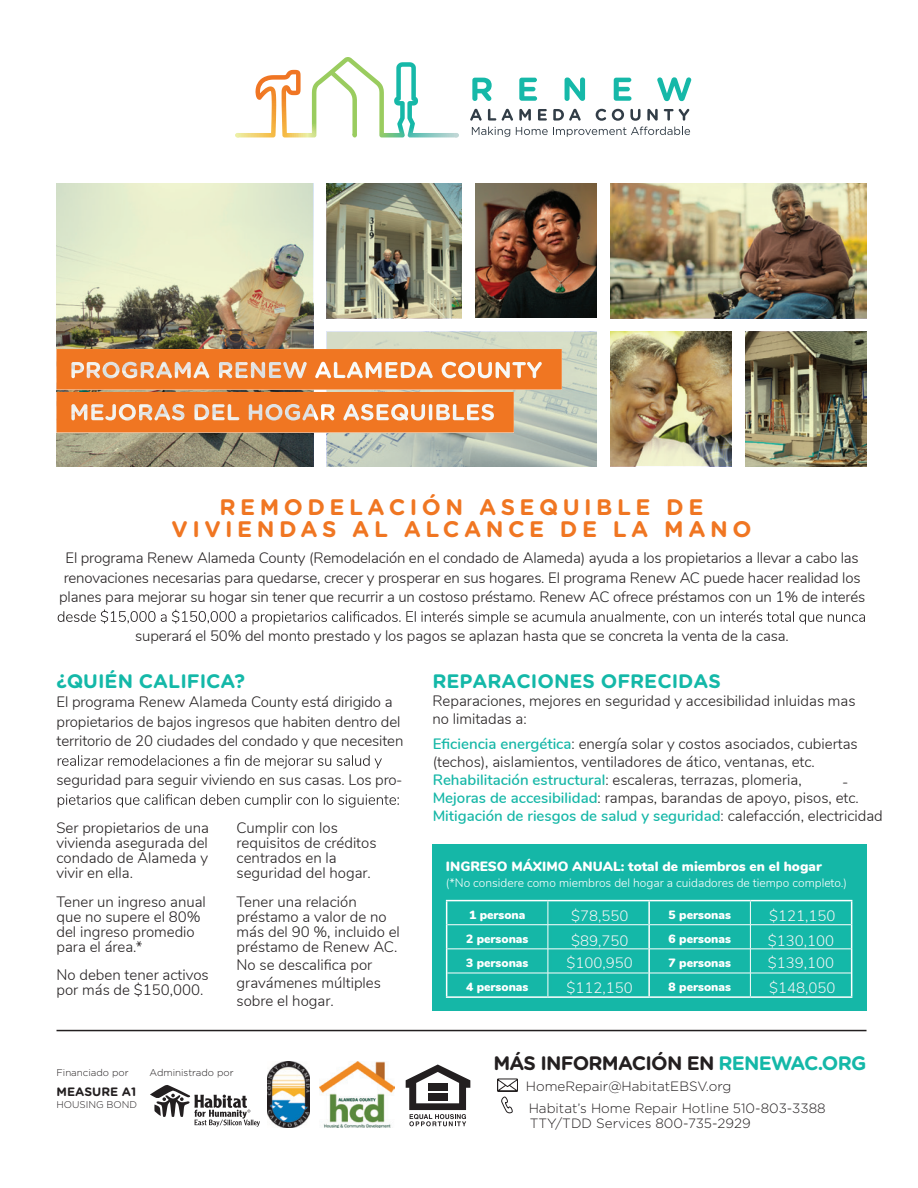
<style>
.page{position:relative;width:918px;height:1188px;background:#fff}
.page>*{position:absolute;margin:0;border:0;box-sizing:border-box;transform-origin:0 0}
.t1{font:700 22.5px/22.5px "Gotham Rounded";letter-spacing:.2em;color:#f07622;text-align:center}
.t2{font:700 19.5px "Gotham Rounded";color:#14b8a8}
.t3{font:700 19.5px "Gotham Rounded";letter-spacing:-.04em;color:#231f20}
.t4{font:300 15px/15px "Nunito";letter-spacing:-.005em;color:#231f20}
.t5{font:300 15px/24.3px "Nunito";color:#f5f5f6}
.t6{font:300 13.5px/21.8px "Gotham";color:#231f20}
.t7{font:900 13.5px "Nunito";color:#fff}
.t8{font:700 12.15px "Gotham Rounded";color:#231f20}
.t9{font:12px "Nunito";color:#fff}
.t10{font:900 12px "Nunito";color:#fff}
.t11{font:300 12px "Nunito";color:#fff}
.t12{font:300 9.75px "Gotham";color:#231f20}
.s1{font-weight:600;color:#15b7a7}
.s2{color:#14b8a8}
</style>
<div class="page">
<img style="left:57px;top:183px;width:256px;height:284px">
<img style="left:610px;top:332px;width:122px;height:134px">
<img style="left:475px;top:183px;width:122px;height:135px">
<img style="left:327px;top:183px;width:135px;height:135px">
<img style="left:745px;top:332px;width:122px;height:135px">
<svg style="left:327px;top:332px;width:270px;height:135px;background:#bfc9ba"></svg>
<img style="left:610px;top:183px;width:257px;height:135px">
<svg style="left:58px;top:609px;width:807px;height:16px"></svg>
<svg style="left:497px;top:1079px;width:21px;height:12px"></svg>
<svg style="left:501px;top:1097px;width:12px;height:16px"></svg>
<svg style="left:58px;top:755px;width:324px;height:14px"></svg>
<svg style="left:58px;top:794px;width:341px;height:14px"></svg>
<img style="left:267px;top:1061px;width:43px;height:66px">
<img style="left:319px;top:1061px;width:75px;height:66px">
<svg style="left:150px;top:1085px;width:110px;height:42px"></svg>
<svg style="left:406px;top:1065px;width:64px;height:61px"></svg>
<div style="left:428px;top:1083px;width:20px;height:7px;background:#231f20"></div>
<div style="left:428px;top:1093px;width:20px;height:7px;background:#231f20"></div>
<hr style="left:57px;top:1030px;width:810px;height:1px;background:#231f20">
<svg style="left:472px;top:78px;width:20px;height:23px"></svg>
<svg style="left:519px;top:78px;width:18px;height:23px"></svg>
<svg style="left:565px;top:77px;width:20px;height:24px"></svg>
<svg style="left:614px;top:78px;width:18px;height:23px"></svg>
<svg style="left:657px;top:77px;width:34px;height:24px"></svg>
<svg style="left:470px;top:109px;width:12px;height:12px"></svg>
<svg style="left:488px;top:109px;width:8px;height:12px"></svg>
<svg style="left:502px;top:109px;width:11px;height:12px"></svg>
<svg style="left:519px;top:109px;width:12px;height:12px"></svg>
<svg style="left:538px;top:109px;width:9px;height:12px"></svg>
<svg style="left:553px;top:109px;width:28px;height:12px"></svg>
<svg style="left:596px;top:109px;width:10px;height:12px"></svg>
<svg style="left:612px;top:109px;width:12px;height:12px"></svg>
<svg style="left:630px;top:109px;width:11px;height:12px"></svg>
<svg style="left:647px;top:109px;width:11px;height:12px"></svg>
<svg style="left:664px;top:109px;width:25px;height:12px"></svg>
<svg style="left:472px;top:127px;width:38px;height:10px"></svg>
<svg style="left:516px;top:127px;width:174px;height:10px"></svg>
<svg style="left:455px;top:133px;width:4px;height:4px"></svg>
<svg style="left:235px;top:57px;width:122px;height:80px"></svg>
<svg style="left:57px;top:349px;width:505px;height:83px;background:#eb8e4c"></svg>
<div style="left:432px;top:844px;width:435px;height:167px;background:#15b7a7"></div>
<hr style="left:446px;top:900px;width:102px;height:1px;background:#fff">
<hr style="left:548px;top:900px;width:101px;height:1px;background:#fff">
<hr style="left:649px;top:900px;width:101px;height:1px;background:#fff">
<hr style="left:750px;top:900px;width:102px;height:1px;background:#fff">
<svg style="left:446px;top:901px;width:1px;height:95px"></svg>
<svg style="left:851px;top:901px;width:1px;height:95px"></svg>
<hr style="left:446px;top:996px;width:102px;height:2px;background:#fff">
<hr style="left:548px;top:996px;width:101px;height:2px;background:#fff">
<hr style="left:649px;top:996px;width:101px;height:2px;background:#fff">
<hr style="left:750px;top:996px;width:102px;height:2px;background:#fff">
<hr style="left:447px;top:924px;width:101px;height:1px;background:#fff">
<hr style="left:548px;top:924px;width:100px;height:1px;background:#fff">
<hr style="left:650px;top:924px;width:100px;height:1px;background:#fff">
<hr style="left:750px;top:924px;width:101px;height:1px;background:#fff">
<hr style="left:447px;top:949px;width:101px;height:1px;background:#fff">
<hr style="left:548px;top:949px;width:100px;height:1px;background:#fff">
<hr style="left:650px;top:949px;width:100px;height:1px;background:#fff">
<hr style="left:750px;top:949px;width:101px;height:1px;background:#fff">
<hr style="left:447px;top:973px;width:101px;height:1px;background:#fff">
<hr style="left:548px;top:973px;width:100px;height:1px;background:#fff">
<svg style="left:548px;top:901px;width:1px;height:95px"></svg>
<hr style="left:650px;top:973px;width:100px;height:1px;background:#fff">
<hr style="left:750px;top:973px;width:101px;height:1px;background:#fff">
<svg style="left:750px;top:901px;width:1px;height:95px"></svg>
<hr style="left:648px;top:901px;width:2px;height:24px;background:#fff">
<hr style="left:648px;top:925px;width:2px;height:24px;background:#fff">
<hr style="left:648px;top:949px;width:2px;height:24px;background:#fff">
<hr style="left:648px;top:973px;width:2px;height:23px;background:#fff">
<h1 class="t1" style="left:172px;top:494px;width:581px">REMODELACIÓN ASEQUIBLE DE<br>VIVIENDAS AL ALCANCE DE LA MANO</h1>
<p class="t4" style="left:59px;top:548px;width:808px;line-height:19.5px;text-align:center">El programa Renew Alameda County (Remodelación en el condado de Alameda) ayuda a los propietarios a llevar a cabo las renovaciones necesarias para quedarse, crecer y prosperar en sus hogares. El programa Renew AC puede hacer realidad los planes para mejorar su hogar sin tener que recurrir a un costoso préstamo. Renew AC ofrece préstamos con un 1% de interés</p>
<p class="t4" style="left:135px;top:628px;width:655px">superará el 50% del monto prestado y los pagos se aplazan hasta que se concreta la venta de la casa.</p>
<h2 class="t2" style="left:57px;top:667px;width:190px">¿QUIÉN CALIFICA?</h2>
<p class="t4" style="left:57px;top:691px;width:348px;line-height:19.5px">El programa Renew Alameda County está dirigido a propietarios de bajos ingresos que habiten dentro del territorio de 20 ciudades del condado y que necesiten</p>
<p class="t4" style="left:57px;top:772px;width:348px">seguridad para seguir viviendo en sus casas. Los pro-</p>
<p class="t4" style="left:57px;top:820px;width:154px;text-align:justify">Ser propietarios de una vivienda asegurada del condado de Alameda y vivir en ella.</p>
<p class="t4" style="left:57px;top:893px;width:151px">Tener un ingreso anual que no supere el 80% del ingreso promedio para el área.*</p>
<p class="t4" style="left:57px;top:967px;width:154px">No deben tener activos por más de $150,000.</p>
<p class="t4" style="left:237px;top:820px;width:141px">Cumplir con los requisitos de créditos centrados en la seguridad del hogar.</p>
<p class="t4" style="left:237px;top:893px;width:165px">Tener una relación préstamo a valor de no más del 90 %, incluido el préstamo de Renew AC.</p>
<p class="t4" style="left:237px;top:955px;width:146px;line-height:18px">No se descalifica por gravámenes múltiples sobre el hogar.</p>
<p class="t12" style="left:57px;top:1067px;width:74px">Financiado por</p>
<p class="t12" style="left:57px;top:1098px;width:82px">HOUSING BOND</p>
<p class="t8" style="left:57px;top:1083px;width:81px">MEASURE A1</p>
<p class="t12" style="left:150px;top:1067px;width:86px">Administrado por</p>
<h2 class="t2" style="left:432px;top:667px;width:290px">REPARACIONES OFRECIDAS</h2>
<p class="t4" style="left:432px;top:691px;width:425px;line-height:18px">Reparaciones, mejores en seguridad y accesibilidad inluidas mas no limitadas a:</p>
<p class="t4" style="left:433px;top:734px;width:452px;line-height:18px"><span class="s1">Eficiencia energética</span>: energía solar y costos asociados, cubiertas (techos), aislamientos, ventiladores de ático, ventanas, etc.<br><span class="s1">Rehabilitación estructural</span>: escaleras, terrazas, plomeria,<br><span class="s1">Mejoras de accesibilidad</span>: rampas, barandas de apoyo, pisos, etc.<br><span class="s1">Mitigación de riesgos de salud y seguridad</span>: calefacción, electricidad</p>
<p class="t4" style="left:842px;top:773px;width:8px">-</p>
<p class="t7" style="left:446px;top:856px;width:377px">INGRESO MÁXIMO ANUAL: total de miembros en el hogar</p>
<p class="t11" style="left:446px;top:874px;width:403px">(*No considere como miembros del hogar a cuidadores de tiempo completo.)</p>
<p class="t10" style="left:469px;top:906px;width:58px">1 persona</p>
<p class="t9" style="left:576px;top:906px;width:47px">$76,750</p>
<p class="t10" style="left:669px;top:906px;width:64px">5 personas</p>
<p class="t9" style="left:774px;top:906px;width:55px">$118,400</p>
<p class="t10" style="left:466px;top:930px;width:64px">2 personas</p>
<p class="t9" style="left:576px;top:930px;width:47px">$87,700</p>
<p class="t10" style="left:669px;top:930px;width:64px">6 personas</p>
<p class="t9" style="left:774px;top:930px;width:55px">$127,150</p>
<p class="t10" style="left:466px;top:954px;width:64px">3 personas</p>
<p class="t9" style="left:576px;top:954px;width:47px">$98,650</p>
<p class="t10" style="left:669px;top:954px;width:64px">7 personas</p>
<p class="t9" style="left:774px;top:954px;width:55px">$135,950</p>
<p class="t10" style="left:466px;top:978px;width:64px">4 personas</p>
<p class="t9" style="left:576px;top:978px;width:55px">$109,600</p>
<p class="t10" style="left:669px;top:978px;width:64px">8 personas</p>
<p class="t9" style="left:774px;top:978px;width:55px">$144,700</p>
<p class="t5" style="left:571px;top:903px;width:59px">$78,550 $89,750</p>
<p class="t5" style="left:567px;top:950px;width:68px">$100,950 $112,150</p>
<p class="t5" style="left:768px;top:903px;width:69px">$121,150 $130,100</p>
<p class="t5" style="left:768px;top:950px;width:69px">$139,100 $148,050</p>
<p class="t9" style="left:590px;top:906px;width:26px">310</p>
<p class="t9" style="left:796px;top:906px;width:19px">28</p>
<p class="t9" style="left:590px;top:930px;width:26px">355</p>
<p class="t9" style="left:796px;top:930px;width:9px">1</p>
<p class="t9" style="left:590px;top:954px;width:26px">400</p>
<p class="t9" style="left:789px;top:954px;width:33px">29 50</p>
<p class="t9" style="left:597px;top:978px;width:19px">44</p>
<p class="t9" style="left:789px;top:978px;width:33px">37 85</p>
<h2 class="t3" style="left:493px;top:1048px;width:374px">MÁS INFORMACIÓN EN <span class="s2">RENEWAC.ORG</span></h2>
<p class="t6" style="left:526px;top:1075px;width:302px">HomeRepair@HabitatEBSV.org<br>Habitat’s Home Repair Hotline 510-803-3388</p>
<p class="t6" style="left:530px;top:1112px;width:222px">TTY/TDD Services 800-735-2929</p>
</div>
